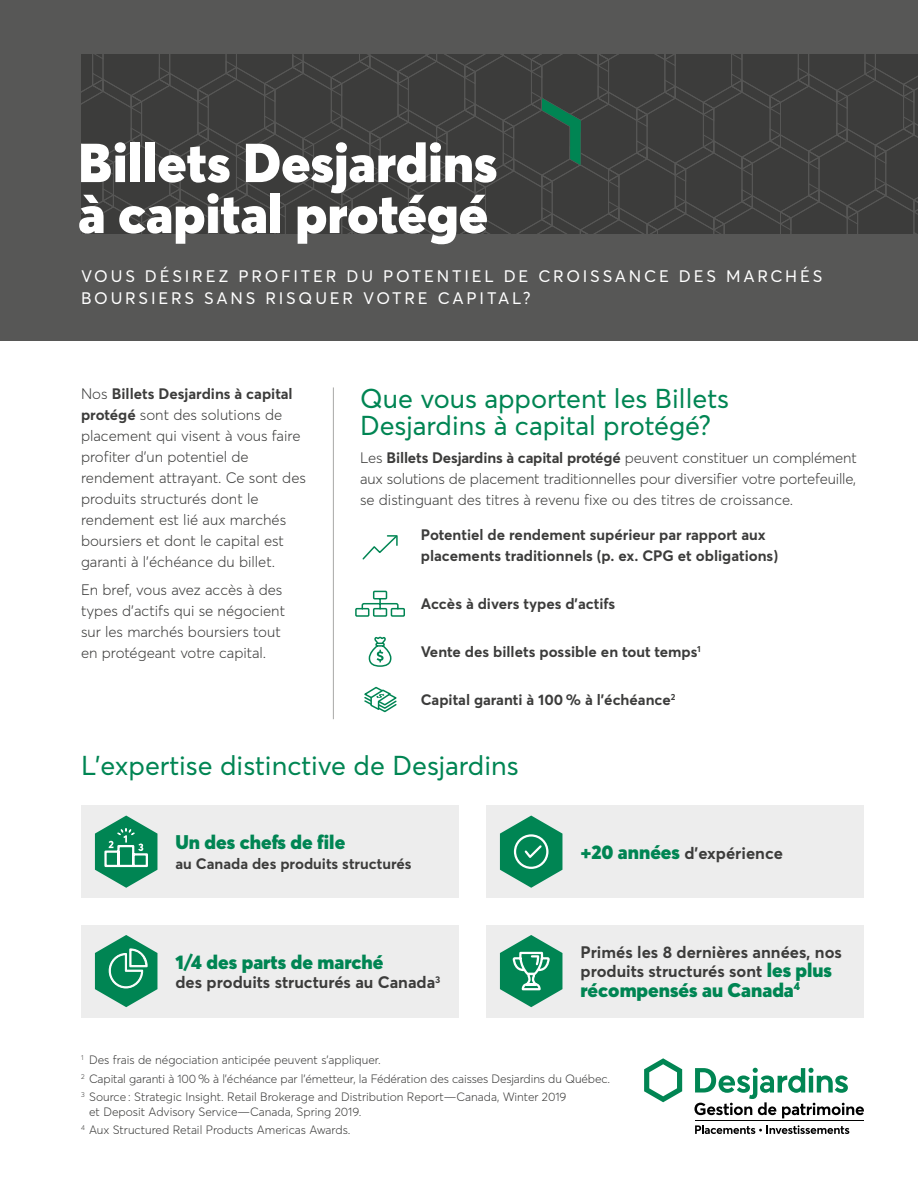
<style>
.page{position:relative;width:918px;height:1188px;background:#fff}
.page>*{position:absolute;margin:0;border:0;box-sizing:border-box;transform-origin:0 0}
.t1{font:900 54px/51px "Averta";color:#fff}
.t2{font:27px/27px "Averta";color:#008553}
.t3{font:900 19.5px "Averta";color:#008553}
.t4{font:700 16.5px/19.5px "Averta";color:#3c3c3b}
.t5{font:16.5px/22.5px "Averta";letter-spacing:.17em;color:#fff}
.t6{font:300 15px/21px "Averta";color:#3c3c3b}
.t7{font:700 15px/21px "Averta";color:#3c3c3b}
.t8{font:300 12px/15px "Averta";color:#3c3c3b}
.s1{font-weight:700}
.s2{font-weight:900;font-size:19.5px;color:#008553}
</style>
<div class="page">
<img style="left:644px;top:1058px;width:220px;height:76px">
<div style="left:0;top:0;width:918px;height:340px;background:#575756"></div>
<div style="left:486px;top:925px;width:378px;height:92px;background:#ededed"></div>
<div style="left:486px;top:805px;width:378px;height:93px;background:#ededed"></div>
<div style="left:81px;top:925px;width:378px;height:92px;background:#ededed"></div>
<hr style="left:333px;top:387px;width:1px;height:332px;background:#a8a8a7">
<div style="left:81px;top:805px;width:378px;height:93px;background:#ededed"></div>
<svg style="left:95px;top:816px;width:62px;height:72px"></svg>
<svg style="left:500px;top:816px;width:62px;height:72px"></svg>
<svg style="left:95px;top:935px;width:62px;height:72px"></svg>
<svg style="left:500px;top:935px;width:62px;height:72px"></svg>
<svg style="left:355px;top:590px;width:50px;height:27px"></svg>
<svg style="left:362px;top:535px;width:36px;height:25px"></svg>
<svg style="left:81px;top:54px;width:837px;height:179px;background:#3e3e3d"></svg>
<svg style="left:368px;top:636px;width:24px;height:31px"></svg>
<svg style="left:364px;top:686px;width:33px;height:27px"></svg>
<h1 class="t1" style="left:78px;top:137px;width:421px">Billets Desjardins à capital protégé</h1>
<p class="t5" style="left:81px;top:265px;width:743px">VOUS DÉSIREZ PROFITER DU POTENTIEL DE CROISSANCE DES MARCHÉS<br>BOURSIERS SANS RISQUER VOTRE CAPITAL?</p>
<p class="t6" style="left:81px;top:383px;width:227px">Nos <span class="s1">Billets Desjardins à capital protégé</span> sont des solutions de placement qui visent à vous faire profiter d’un potentiel de rendement attrayant. Ce sont des produits structurés dont le rendement est lié aux marchés boursiers et dont le capital est garanti à l’échéance du billet.</p>
<p class="t6" style="left:81px;top:579px;width:206px">En bref, vous avez accès à des types d’actifs qui se négocient sur les marchés boursiers tout en protégeant votre capital.</p>
<h2 class="t2" style="left:360px;top:385px;width:371px">Que vous apportent les Billets<br>Desjardins à capital protégé?</h2>
<p class="t6" style="left:360px;top:447px;width:498px;text-align:justify">Les <span class="s1">Billets Desjardins à capital protégé</span> peuvent constituer un complément aux solutions de placement traditionnelles pour diversifier votre portefeuille, se distinguant des titres à revenu fixe ou des titres de croissance.</p>
<p class="t7" style="left:421px;top:524px;width:359px">Potentiel de rendement supérieur par rapport aux placements traditionnels (p. ex. CPG et obligations)</p>
<p class="t7" style="left:421px;top:593px;width:196px">Accès à divers types d’actifs</p>
<p class="t7" style="left:421px;top:641px;width:281px">Vente des billets possible en tout temps<sup>1</sup></p>
<p class="t7" style="left:421px;top:689px;width:256px">Capital garanti à 100 % à l’échéance<sup>2</sup></p>
<h2 class="t2" style="left:81px;top:752px;width:439px">L’expertise distinctive de Desjardins</h2>
<p class="t3" style="left:176px;top:830px;width:171px">Un des chefs de file</p>
<p class="t7" style="left:176px;top:853px;width:238px">au Canada des produits structurés</p>
<p class="t3" style="left:176px;top:949px;width:210px">1/4 des parts de marché</p>
<p class="t4" style="left:176px;top:973px;width:266px">des produits structurés au Canada<sup>3</sup></p>
<p class="t4" style="left:580px;top:843px;width:204px"><span class="s2">+20 années</span> d’expérience</p>
<p class="t4" style="left:580px;top:942px;width:263px">Primés les 8 dernières années, nos produits structurés sont <span class="s2">les plus</span></p>
<p class="t3" style="left:580px;top:977px;width:221px">récompensés au Canada<sup>4</sup></p>
<p class="t8" style="left:81px;top:1053px;width:301px"><sup>1</sup> Des frais de négociation anticipée peuvent s’appliquer.</p>
<p class="t8" style="left:81px;top:1071px;width:531px"><sup>2</sup> Capital garanti à 100 % à l’échéance par l’émetteur, la Fédération des caisses Desjardins du Québec.</p>
<p class="t8" style="left:89px;top:1089px;width:479px;text-indent:-8px"><sup>3</sup> Source : Strategic Insight. Retail Brokerage and Distribution Report—Canada, Winter 2019 et Deposit Advisory Service—Canada, Spring 2019.</p>
<p class="t8" style="left:81px;top:1122px;width:271px"><sup>4</sup> Aux Structured Retail Products Americas Awards.</p>
</div>
